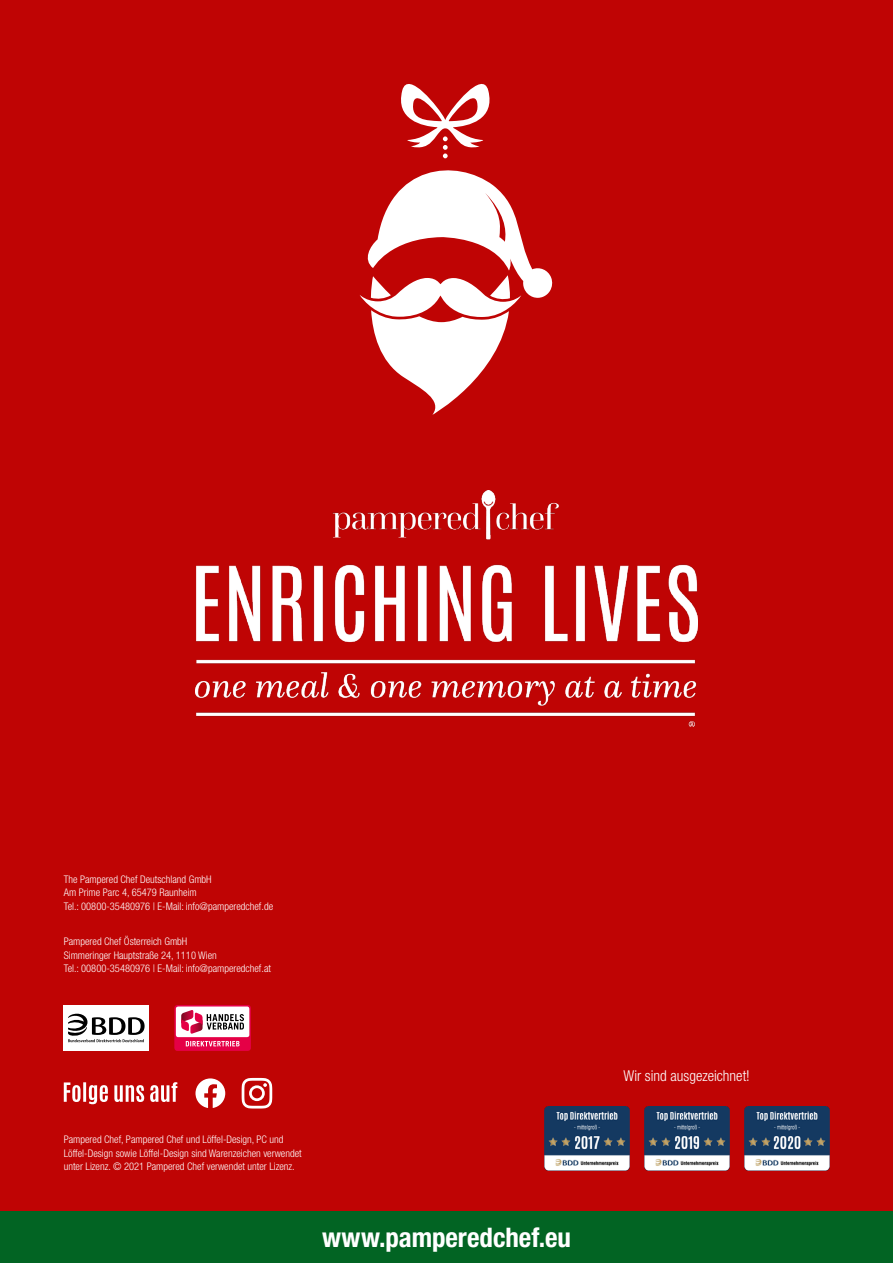
<style>
.page{position:relative;width:893px;height:1263px;background:#fff}
.page>*{position:absolute;margin:0;border:0;box-sizing:border-box;transform-origin:0 0}
.t1{font:700 condensed 27px "Helvetica Neue LT Pro";color:#fff}
.t2{font:300 condensed 15px "Helvetica Neue LT Pro";color:#fff}
.t3{font:300 condensed 10.5px/13.5px "Helvetica Neue LT Pro";color:#fff}
</style>
<div class="page">
<div style="left:0;top:0;width:893px;height:1216px;background:#bf0404"></div>
<img style="left:196px;top:490px;width:501px;height:236px">
<svg style="left:64px;top:1082px;width:113px;height:22px"></svg>
<svg style="left:195px;top:1078px;width:30px;height:30px"></svg>
<svg style="left:242px;top:1078px;width:30px;height:30px"></svg>
<svg style="left:174px;top:1005px;width:77px;height:46px"></svg>
<div style="left:176px;top:1006px;width:73px;height:31px;background:#fff;border-radius:2px"></div>
<svg style="left:181px;top:1010px;width:63px;height:24px"></svg>
<svg style="left:186px;top:1041px;width:54px;height:5px"></svg>
<div style="left:64px;top:1005px;width:85px;height:46px;background:#fff"></div>
<svg style="left:68px;top:1013px;width:77px;height:29px"></svg>
<img style="left:544px;top:1106px;width:85px;height:65px">
<img style="left:644px;top:1106px;width:85px;height:65px">
<img style="left:744px;top:1106px;width:85px;height:65px">
<div style="left:0;top:1212px;width:893px;height:51px;background:#026423"></div>
<svg style="left:360px;top:84px;width:193px;height:331px"></svg>
<p class="t3" style="left:64px;top:872px;width:211px">The Pampered Chef Deutschland GmbH<br>Am Prime Parc 4, 65479 Raunheim<br>Tel.: 00800-35480976 | E-Mail: info@pamperedchef.de</p>
<p class="t3" style="left:64px;top:934px;width:209px">Pampered Chef Österreich GmbH<br>Simmeringer Hauptstraße 24, 1110 Wien<br>Tel.: 00800-35480976 | E-Mail: info@pamperedchef.at</p>
<p class="t3" style="left:64px;top:1132px;width:239px">Pampered Chef, Pampered Chef und Löffel-Design, PC und<br>Löffel-Design sowie Löffel-Design sind Warenzeichen verwendet unter Lizenz. © 2021 Pampered Chef verwendet unter Lizenz.</p>
<h1 class="t1" style="left:322px;top:1221px;width:250px">www.pamperedchef.eu</h1>
<h2 class="t2" style="left:624px;top:1067px;width:128px">Wir sind ausgezeichnet!</h2>
</div>
